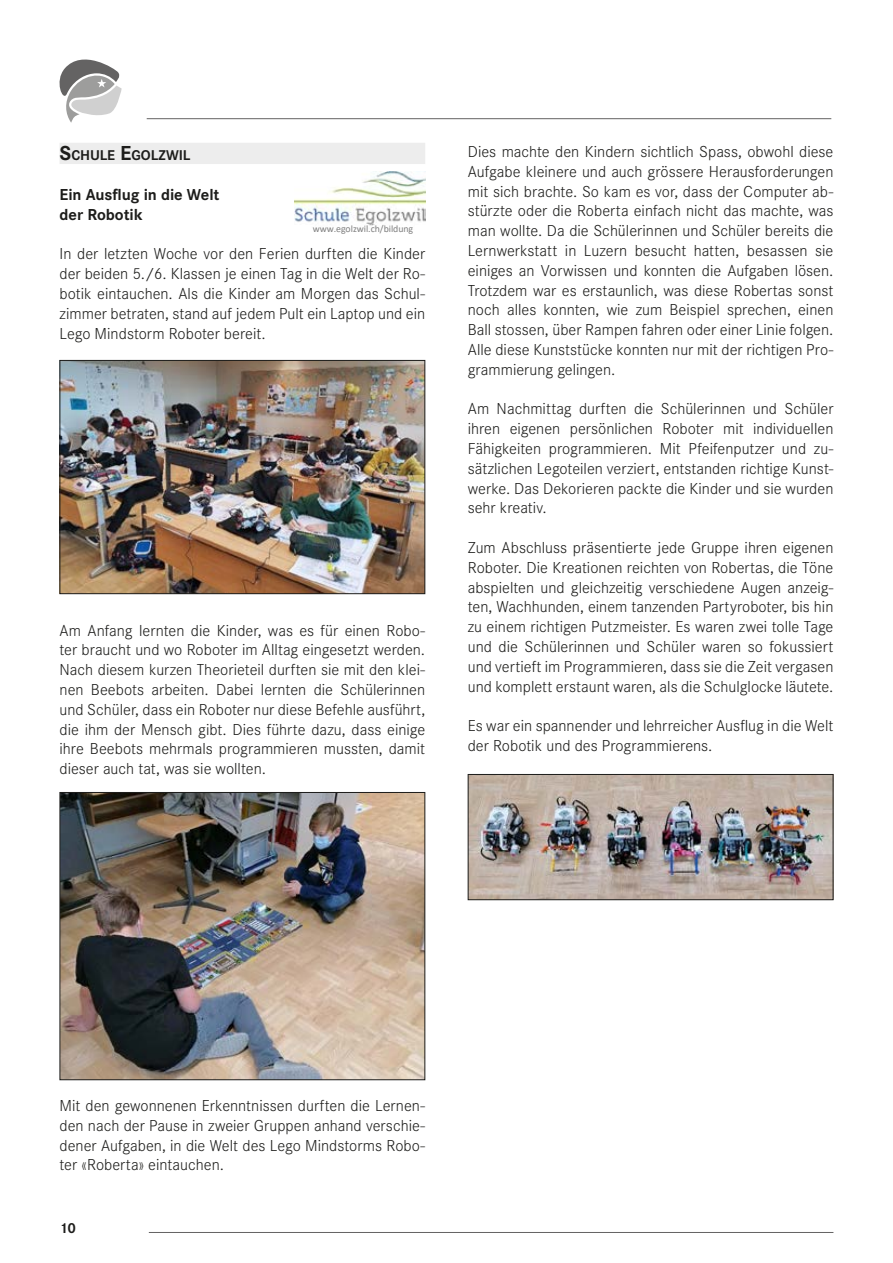
<style>
.page{position:relative;width:893px;height:1263px;background:#fff}
.page>*{position:absolute;margin:0;border:0;box-sizing:border-box;transform-origin:0 0}
.t1{font:300 16.5px/19.8px "Corporate S";color:#1d1d1b;text-align:justify}
.t2{font:700 16.5px/19.8px "Corporate S";letter-spacing:-.005em;color:#1d1d1b}
.t3{font:700 15px "Corporate S";color:#1d1d1b}
.t4{font:700 14.7px "Corporate S";letter-spacing:-.01em;color:#1d1d1b}
.t5{font:12px/17px "Calibri";color:#000}
.t6{font:9.9px "Calibri";letter-spacing:-.005em;color:#808080}
.s1{font-size:21px}
</style>
<div class="page">
<hr style="left:147px;top:118px;width:684px;height:1px;background:#646363">
<hr style="left:149px;top:1232px;width:684px;height:1px;background:#646363">
<svg style="left:60px;top:60px;width:62px;height:63px"></svg>
<div style="left:60px;top:143px;width:365px;height:21px;background:#ededed"></div>
<img style="left:62px;top:362px;width:361px;height:230px">
<div style="left:60px;top:360px;width:365px;height:234px;border:1px solid #1d1d1b"></div>
<img style="left:294px;top:171px;width:131px;height:53px">
<img style="left:368px;top:224px;width:7px;height:3px">
<img style="left:62px;top:794px;width:361px;height:284px">
<div style="left:60px;top:792px;width:365px;height:288px;border:1px solid #1d1d1b"></div>
<img style="left:470px;top:776px;width:361px;height:122px">
<div style="left:468px;top:774px;width:365px;height:126px;border:1px solid #1d1d1b"></div>
<p class="t4" style="left:60px;top:147px;width:132px"><span class="s1">S</span>CHULE <span class="s1">E</span>GOLZWIL</p>
<p class="t2" style="left:60px;top:185px;width:161px">Ein Ausflug in die Welt der Robotik</p>
<p class="t1" style="left:60px;top:244px;width:367px">In der letzten Woche vor den Ferien durften die Kinder der beiden 5./6. Klassen je einen Tag in die Welt der Ro&shy;botik eintauchen. Als die Kinder am Morgen das Schul&shy;zimmer betraten, stand auf jedem Pult ein Laptop und ein Lego Mindstorm Roboter bereit.</p>
<p class="t5" style="left:-2px;top:183px;width:163px">hwer, das gilt auch für die neuen er und die 1. Klässler/innen.</p>
<p class="t6" style="left:313px;top:222px;width:102px">www.egolzwil.ch/bildung</p>
<p class="t1" style="left:60px;top:620px;width:367px">Am Anfang lernten die Kinder, was es für einen Robo&shy;ter braucht und wo Roboter im Alltag eingesetzt werden.<br>Nach diesem kurzen Theorieteil durften sie mit den klei&shy;nen Beebots arbeiten. Dabei lernten die Schülerinnen und Schüler, dass ein Roboter nur diese Befehle ausführt, die ihm der Mensch gibt. Dies führte dazu, dass einige ihre Beebots mehrmals programmieren mussten, damit dieser auch tat, was sie wollten.</p>
<p class="t1" style="left:468px;top:142px;width:367px">Dies machte den Kindern sichtlich Spass, obwohl diese Aufgabe kleinere und auch grössere Herausforderungen mit sich brachte. So kam es vor, dass der Computer ab&shy;stürzte oder die Roberta einfach nicht das machte, was man wollte. Da die Schülerinnen und Schüler bereits die Lernwerkstatt in Luzern besucht hatten, besassen sie einiges an Vorwissen und konnten die Aufgaben lösen.<br>Trotzdem war es erstaunlich, was diese Robertas sonst noch alles konnten, wie zum Beispiel sprechen, einen Ball stossen, über Rampen fahren oder einer Linie folgen.<br>Alle diese Kunststücke konnten nur mit der richtigen Pro&shy;grammierung gelingen.</p>
<p class="t1" style="left:468px;top:399px;width:367px">Am Nachmittag durften die Schülerinnen und Schüler ihren eigenen persönlichen Roboter mit individuellen Fähigkeiten programmieren. Mit Pfeifenputzer und zu&shy;sätzlichen Legoteilen verziert, entstanden richtige Kunst&shy;werke. Das Dekorieren packte die Kinder und sie wurden sehr kreativ.</p>
<p class="t1" style="left:468px;top:538px;width:367px">Zum Abschluss präsentierte jede Gruppe ihren eigenen Roboter. Die Kreationen reichten von Robertas, die Töne abspielten und gleichzeitig verschiedene Augen anzeig&shy;ten, Wachhunden, einem tanzenden Partyroboter, bis hin zu einem richtigen Putzmeister. Es waren zwei tolle Tage und die Schülerinnen und Schüler waren so fokussiert und vertieft im Programmieren, dass sie die Zeit vergasen und komplett erstaunt waren, als die Schulglocke läutete.</p>
<p class="t1" style="left:468px;top:716px;width:367px">Es war ein spannender und lehrreicher Ausflug in die Welt der Robotik und des Programmierens.</p>
<p class="t1" style="left:60px;top:1096px;width:367px">Mit den gewonnenen Erkenntnissen durften die Lernen&shy;den nach der Pause in zweier Gruppen anhand verschie&shy;dener Aufgaben, in die Welt des Lego Mindstorms Robo&shy;ter «Roberta» eintauchen.</p>
<p class="t3" style="left:60px;top:1220px;width:18px">10</p>
</div>
